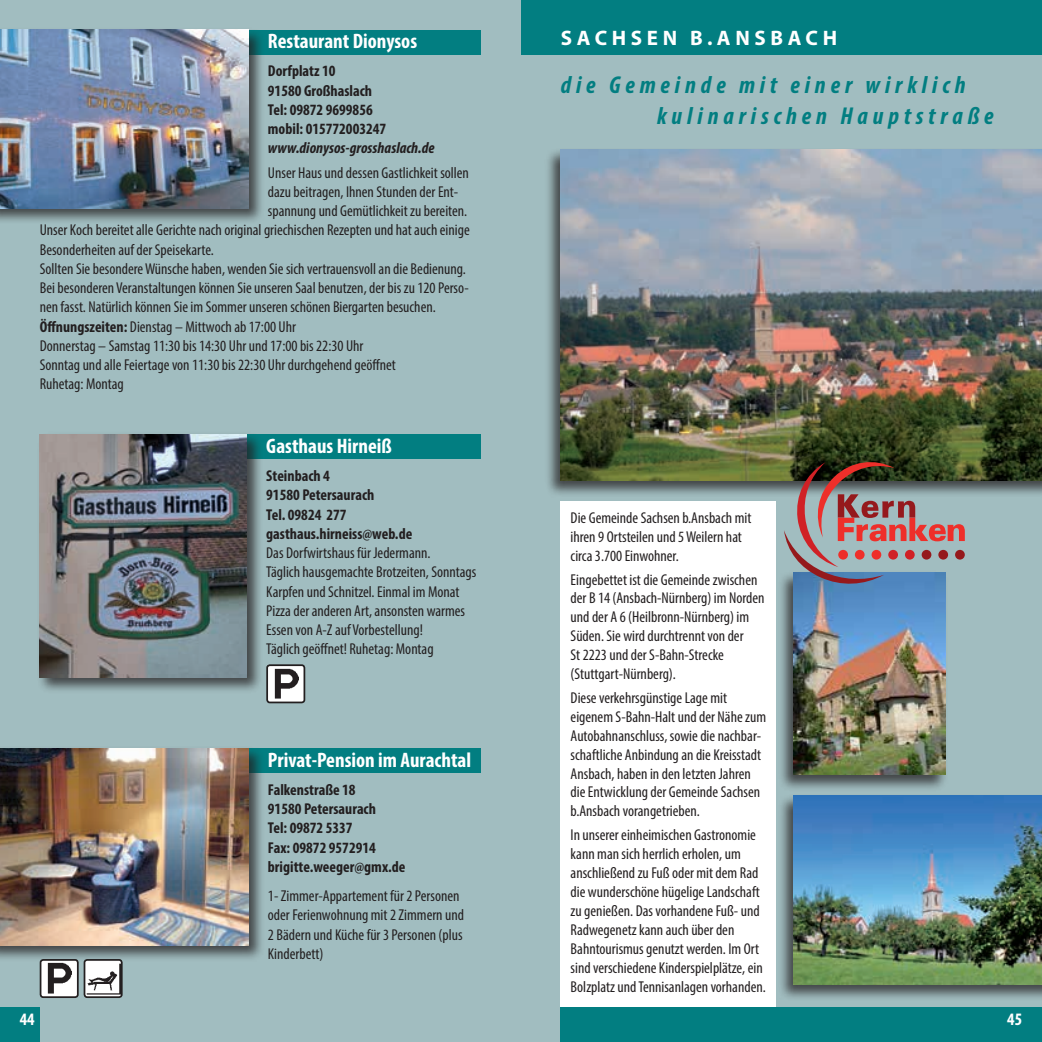
<style>
.page{position:relative;width:1042px;height:1042px;background:#a1bdc0}
.page>*{position:absolute;margin:0;border:0;box-sizing:border-box;transform-origin:0 0}
.t1{font:italic 700 condensed 24.5px/31.5px "Myriad Pro";letter-spacing:.2em;color:#027e81}
.t2{font:700 condensed 21px "Myriad Pro";color:#fff}
.t3{font:700 21px "Myriad Pro";letter-spacing:.22em;color:#fff}
.t4{font:700 condensed 17.5px "Myriad Pro";color:#fff}
.t5{font:condensed 15.75px/18.9px "Myriad Pro";color:#231f20}
.t6{font:700 condensed 15.75px/19.2px "Myriad Pro";color:#231f20}
.t7{font:italic 700 condensed 15.75px "Myriad Pro";color:#231f20}
.s1{font-weight:700}
</style>
<div class="page">
<div style="left:0;top:1007px;width:40px;height:35px;background:#027e81"></div>
<div style="left:1002px;top:1007px;width:40px;height:35px;background:#027e81"></div>
<div style="left:40px;top:30px;width:441px;height:25px;background:#027e81"></div>
<div style="left:0;top:27px;width:265px;height:198px;background:#231f20;opacity:.75"></div>
<img style="left:0;top:30px;width:248px;height:178px">
<div style="left:267px;top:665px;width:37px;height:37px;background:#fff;border-radius:3px"></div>
<img style="left:274px;top:668px;width:24px;height:30px">
<div style="left:266px;top:664px;width:39px;height:39px;border:2px solid #231f20;border-radius:3px"></div>
<div style="left:40px;top:434px;width:441px;height:25px;background:#027e81"></div>
<div style="left:37px;top:432px;width:226px;height:262px;background:#231f20;opacity:.75"></div>
<img style="left:40px;top:434px;width:206px;height:243px">
<div style="left:41px;top:960px;width:37px;height:37px;background:#fff;border-radius:3px"></div>
<img style="left:48px;top:963px;width:24px;height:30px">
<div style="left:40px;top:959px;width:39px;height:39px;border:2px solid #231f20;border-radius:3px"></div>
<img style="left:87px;top:962px;width:33px;height:33px">
<div style="left:84px;top:959px;width:39px;height:39px;border:2px solid #231f20;border-radius:3px"></div>
<div style="left:40px;top:748px;width:441px;height:25px;background:#027e81"></div>
<div style="left:0;top:746px;width:265px;height:215px;background:#231f20;opacity:.75"></div>
<img style="left:0;top:748px;width:248px;height:197px">
<div style="left:521px;top:0;width:521px;height:55px;background:#027e81"></div>
<div style="left:545px;top:148px;width:497px;height:349px;background:#231f20;opacity:.75"></div>
<img style="left:561px;top:150px;width:481px;height:330px">
<div style="left:778px;top:570px;width:170px;height:222px;background:#231f20;opacity:.75"></div>
<img style="left:794px;top:584px;width:151px;height:191px">
<div style="left:778px;top:794px;width:264px;height:207px;background:#231f20;opacity:.75"></div>
<img style="left:794px;top:796px;width:248px;height:188px">
<div style="left:561px;top:501px;width:215px;height:511px;background:#fff"></div>
<svg style="left:784px;top:462px;width:181px;height:122px"></svg>
<div style="left:561px;top:1007px;width:441px;height:35px;background:#027e81"></div>
<h2 class="t2" style="left:268px;top:28px;width:151px">Restaurant Dionysos</h2>
<p class="t6" style="left:268px;top:61px;width:120px">Dorfplatz 10<br>91580 Großhaslach<br>Tel: 09872 9699856 mobil: 015772003247</p>
<p class="t7" style="left:268px;top:138px;width:168px">www.dionysos-grosshaslach.de</p>
<p class="t5" style="left:268px;top:163px;width:203px">Unser Haus und dessen Gastlichkeit sollen</p>
<p class="t5" style="left:268px;top:182px;width:192px">dazu beitragen, Ihnen Stunden der Ent-</p>
<p class="t5" style="left:268px;top:201px;width:201px">spannung und Gemütlichkeit zu bereiten.</p>
<p class="t5" style="left:40px;top:220px;width:431px">Unser Koch bereitet alle Gerichte nach original griechischen Rezepten und hat auch einige</p>
<p class="t5" style="left:40px;top:240px;width:176px">Besonderheiten auf der Speisekarte.</p>
<p class="t5" style="left:40px;top:259px;width:428px">Sollten Sie besondere Wünsche haben, wenden Sie sich vertrauensvoll an die Bedienung.</p>
<p class="t5" style="left:40px;top:278px;width:431px">Bei besonderen Veranstaltungen können Sie unseren Saal benutzen, der bis zu 120 Perso-</p>
<p class="t5" style="left:40px;top:297px;width:398px">nen fasst. Natürlich können Sie im Sommer unseren schönen Biergarten besuchen.</p>
<p class="t5" style="left:40px;top:317px;width:258px"><span class="s1">Öffnungszeiten:</span> Dienstag – Mittwoch ab 17:00 Uhr</p>
<p class="t5" style="left:40px;top:336px;width:325px">Donnerstag – Samstag 11:30 bis 14:30 Uhr und 17:00 bis 22:30 Uhr</p>
<p class="t5" style="left:40px;top:355px;width:358px">Sonntag und alle Feiertage von 11:30 bis 22:30 Uhr durchgehend geöffnet</p>
<p class="t5" style="left:40px;top:374px;width:86px">Ruhetag: Montag</p>
<h2 class="t2" style="left:266px;top:432px;width:127px">Gasthaus Hirneiß</h2>
<p class="t6" style="left:266px;top:466px;width:147px">Steinbach 4<br>91580 Petersaurach<br>Tel. 09824 277 gasthaus.hirneiss@web.de</p>
<p class="t5" style="left:266px;top:543px;width:212px">Das Dorfwirtshaus für Jedermann.<br>Täglich hausgemachte Brotzeiten, Sonntags Karpfen und Schnitzel. Einmal im Monat Pizza der anderen Art, ansonsten warmes Essen von A-Z auf Vorbestellung!<br>Täglich geöffnet! Ruhetag: Montag</p>
<h2 class="t2" style="left:268px;top:746px;width:205px">Privat-Pension im Aurachtal</h2>
<p class="t6" style="left:268px;top:780px;width:139px">Falkenstraße 18<br>91580 Petersaurach<br>Tel: 09872 5337<br>Fax: 09872 9572914 brigitte.weeger@gmx.de</p>
<p class="t5" style="left:268px;top:886px;width:198px">1- Zimmer-Appartement für 2 Personen oder Ferienwohnung mit 2 Zimmern und<br>2 Bädern und Küche für 3 Personen (plus<br>Kinderbett)</p>
<h2 class="t3" style="left:561px;top:24px;width:174px">SACHSEN B.ANSBA</h2>
<h2 class="t3" style="left:805px;top:24px;width:33px">CH</h2>
<h1 class="t1" style="left:657px;top:68px;width:338px;text-indent:-97px">die Gemeinde mit einer wirklich kulinarischen Hauptstraße</h1>
<p class="t5" style="left:570px;top:508px;width:182px">Die Gemeinde Sachsen b.Ansbach mit ihren 9 Ortsteilen und 5 Weilern hat circa 3.700 Einwohner.</p>
<p class="t5" style="left:570px;top:570px;width:195px">Eingebettet ist die Gemeinde zwischen der B 14 (Ansbach-Nürnberg) im Norden und der A 6 (Heilbronn-Nürnberg) im Süden. Sie wird durchtrennt von der<br>St 2223 und der S-Bahn-Strecke (Stuttgart-Nürnberg).</p>
<p class="t5" style="left:570px;top:688px;width:197px">Diese verkehrsgünstige Lage mit eigenem S-Bahn-Halt und der Nähe zum Autobahnanschluss, sowie die nachbar&shy;schaftliche Anbindung an die Kreisstadt Ansbach, haben in den letzten Jahren die Entwicklung der Gemeinde Sachsen b.Ansbach vorangetrieben.</p>
<p class="t5" style="left:570px;top:825px;width:197px">In unserer einheimischen Gastronomie kann man sich herrlich erholen, um anschließend zu Fuß oder mit dem Rad die wunderschöne hügelige Landschaft zu genießen. Das vorhandene Fuß- und Radwegenetz kann auch über den Bahntourismus genutzt werden. Im Ort sind verschiedene Kinderspielplätze, ein Bolzplatz und Tennisanlagen vorhanden.</p>
<p class="t4" style="left:20px;top:1008px;width:16px">44</p>
<p class="t4" style="left:1007px;top:1008px;width:16px">45</p>
</div>
